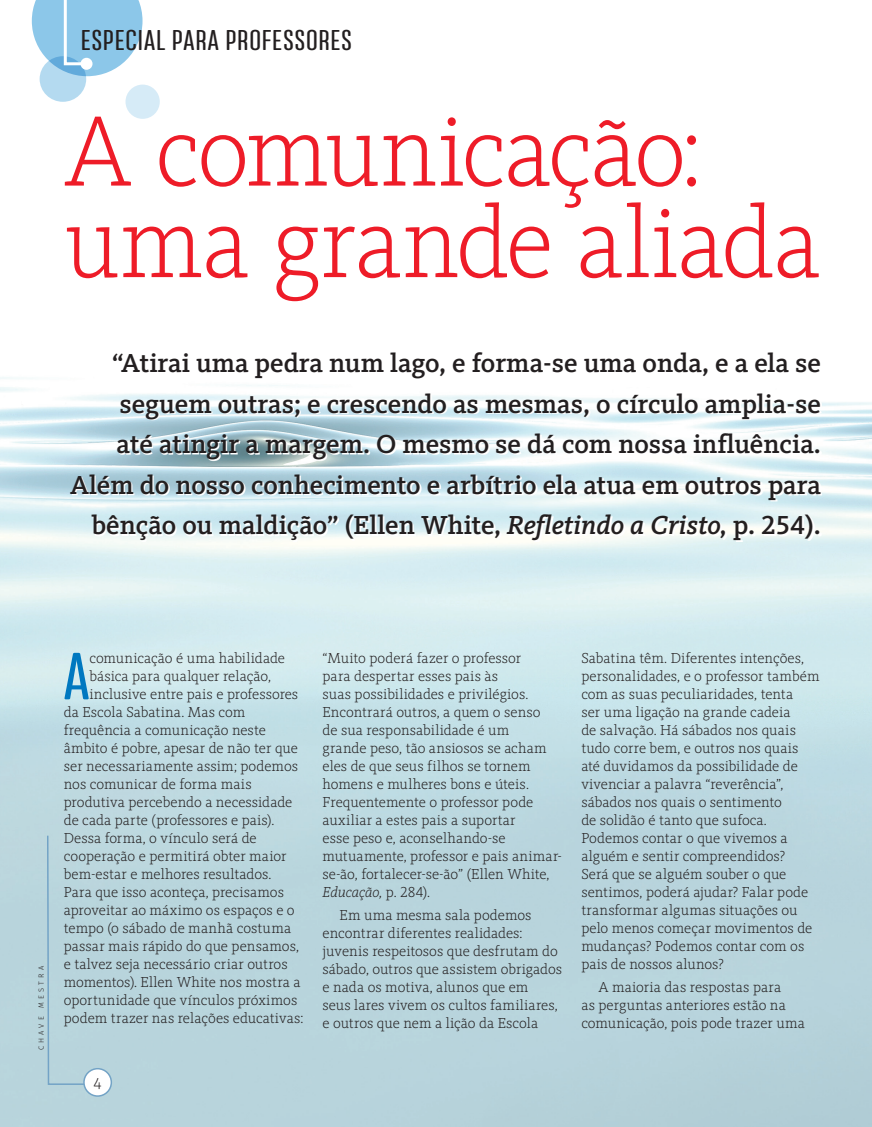
<style>
.page{position:relative;width:872px;height:1127px;background:#fff}
.page>*{position:absolute;margin:0;border:0;box-sizing:border-box;transform-origin:0 0}
.t1{font:300 103.5px/91.5px "FF Kievit Slab";letter-spacing:-.02em;color:#ee1c28}
.t2{font:66.3px "Nephrite";color:#0078c0}
.t3{font:28.5px "Nephrite";letter-spacing:.025em;color:#231f20}
.t4{font:500 27px/40.5px "FF Kievit Slab";color:#231f20;text-align:right}
.t5{font:300 15px/18px "FF Kievit Slab";color:#231f20}
.t6{font:300 15px "FF Sanuk";color:#231f20}
.t7{font:300 7.5px "Fira Sans";letter-spacing:.435em;color:#231f20}
.s1{font-style:italic}
</style>
<div class="page">
<div style="left:46px;top:834px;width:53px;height:251px;background:#b8d5dc"></div>
<div style="left:84px;top:1068px;width:27px;height:28px;background:#fff;border-radius:50%"></div>
<div style="left:83px;top:1068px;width:29px;height:29px;border:2px solid #73a3c6;border-radius:50%"></div>
<div style="left:40px;top:56px;width:46px;height:46px;background:#b4daf0;border-radius:50%"></div>
<div style="left:125px;top:85px;width:35px;height:34px;background:#d6ebf7;border-radius:50%"></div>
<svg style="left:32px;top:0;width:110px;height:76px"></svg>
<div style="left:80px;top:58px;width:12px;height:12px;background:#fff;border-radius:50%"></div>
<svg style="left:72px;top:378px;width:750px;height:164px"></svg>
<p class="t3" style="left:81px;top:25px;width:273px">ESPECIAL PARA PROFESSORES</p>
<p class="t1" style="left:64px;top:105px;width:758px">A comunicação: uma grande aliada</p>
<p class="t4" style="left:70px;top:342px;width:752px">“Atirai uma pedra num lago, e forma-se uma onda, e a ela se seguem outras; e crescendo as mesmas, o círculo amplia-se<br>até atingir a margem. O mesmo se dá com nossa influência.<br>Além do nosso conhecimento e arbítrio ela atua em outros para bênção ou maldição” (Ellen White, <span class="s1">Refletindo a Cristo,</span> p. 254).</p>
<p class="t7" style="left:36px;top:1050px;width:86px;rotate:-90deg">CHAVE MESTRA</p>
<p class="t2" style="left:64px;top:641px;width:27px">A</p>
<p class="t5" style="left:89px;top:649px;width:197px">comunicação é uma habilidade</p>
<p class="t5" style="left:89px;top:667px;width:183px">básica para qualquer relação,</p>
<p class="t5" style="left:89px;top:685px;width:210px">inclusive entre pais e professores</p>
<p class="t5" style="left:64px;top:703px;width:183px">da Escola Sabatina. Mas com</p>
<p class="t5" style="left:64px;top:721px;width:203px">frequência a comunicação neste</p>
<p class="t5" style="left:64px;top:739px;width:236px">âmbito é pobre, apesar de não ter que</p>
<p class="t5" style="left:64px;top:757px;width:236px">ser necessariamente assim; podemos</p>
<p class="t5" style="left:64px;top:775px;width:189px">nos comunicar de forma mais</p>
<p class="t5" style="left:64px;top:793px;width:230px">produtiva percebendo a necessidade</p>
<p class="t5" style="left:64px;top:811px;width:212px">de cada parte (professores e pais).</p>
<p class="t5" style="left:64px;top:829px;width:194px">Dessa forma, o vínculo será de</p>
<p class="t5" style="left:64px;top:847px;width:224px">cooperação e permitirá obter maior</p>
<p class="t5" style="left:64px;top:865px;width:209px">bem-estar e melhores resultados.</p>
<p class="t5" style="left:64px;top:883px;width:222px">Para que isso aconteça, precisamos</p>
<p class="t5" style="left:64px;top:901px;width:232px">aproveitar ao máximo os espaços e o</p>
<p class="t5" style="left:64px;top:919px;width:229px">tempo (o sábado de manhã costuma</p>
<p class="t5" style="left:64px;top:937px;width:237px">passar mais rápido do que pensamos,</p>
<p class="t5" style="left:64px;top:955px;width:225px">e talvez seja necessário criar outros</p>
<p class="t5" style="left:64px;top:973px;width:238px">momentos). Ellen White nos mostra a</p>
<p class="t5" style="left:64px;top:991px;width:235px">oportunidade que vínculos próximos</p>
<p class="t5" style="left:64px;top:1009px;width:241px">podem trazer nas relações educativas:</p>
<p class="t6" style="left:94px;top:1073px;width:10px">4</p>
<p class="t5" style="left:322px;top:649px;width:241px">“Muito poderá fazer o professor<br>para despertar esses pais às<br>suas possibilidades e privilégios.<br>Encontrará outros, a quem o senso<br>de sua responsabilidade é um<br>grande peso, tão ansiosos se acham eles de que seus filhos se tornem homens e mulheres bons e úteis.<br>Frequentemente o professor pode auxiliar a estes pais a suportar<br>esse peso e, aconselhando-se mutuamente, professor e pais animar&shy;se-ão, fortalecer-se-ão” (Ellen White,<br><span class="s1">Educação,</span> p. 284).</p>
<p class="t5" style="left:322px;top:905px;width:241px;text-indent:17px">Em uma mesma sala podemos encontrar diferentes realidades: juvenis respeitosos que desfrutam do sábado, outros que assistem obrigados e nada os motiva, alunos que em<br>seus lares vivem os cultos familiares, e outros que nem a lição da Escola</p>
<p class="t5" style="left:581px;top:649px;width:240px">Sabatina têm. Diferentes intenções, personalidades, e o professor também com as suas peculiaridades, tenta<br>ser uma ligação na grande cadeia<br>de salvação. Há sábados nos quais tudo corre bem, e outros nos quais até duvidamos da possibilidade de vivenciar a palavra “reverência”, sábados nos quais o sentimento<br>de solidão é tanto que sufoca.<br>Podemos contar o que vivemos a alguém e sentir compreendidos?<br>Será que se alguém souber o que sentimos, poderá ajudar? Falar pode transformar algumas situações ou pelo menos começar movimentos de mudanças? Podemos contar com os pais de nossos alunos?</p>
<p class="t5" style="left:581px;top:977px;width:225px;text-indent:17px">A maioria das respostas para<br>as perguntas anteriores estão na comunicação, pois pode trazer uma</p>
</div>
